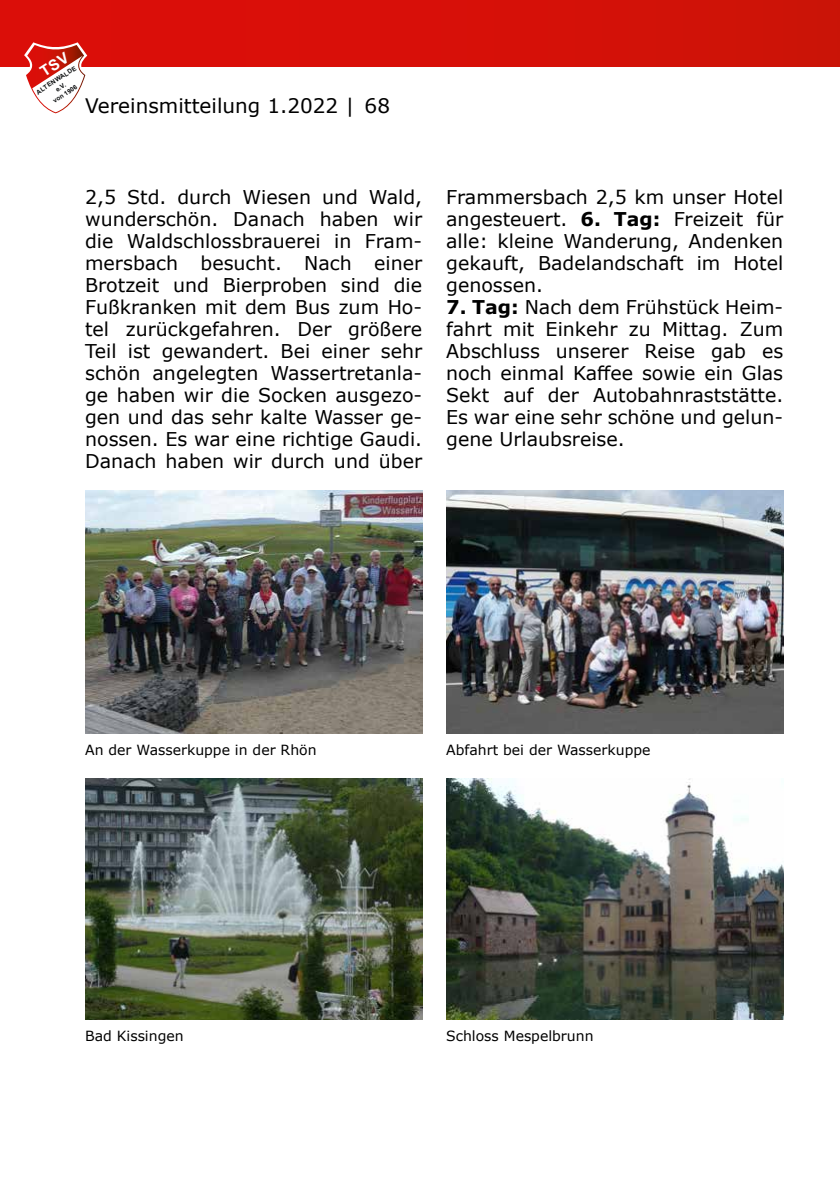
<style>
.page{position:relative;width:840px;height:1191px;background:#fff}
.page>*{position:absolute;margin:0;border:0;box-sizing:border-box;transform-origin:0 0}
.t1{font:20px "Verdana";color:#000}
.t2{font:19px/22px "Verdana";color:#000;text-align:justify}
.t3{font:14px "Verdana";color:#000}
.t4{font:700 6.4px/8.2px "Arial";color:#0e1011;text-align:center}
.s1{font-weight:700}
</style>
<div class="page">
<div style="left:0;top:0;width:839px;height:67px;background:#d80f09"></div>
<img style="left:446px;top:778px;width:336px;height:241px">
<img style="left:446px;top:490px;width:336px;height:243px">
<img style="left:85px;top:778px;width:337px;height:241px">
<img style="left:85px;top:490px;width:337px;height:243px">
<svg style="left:24px;top:42px;width:63px;height:71px"></svg>
<p class="t4" style="left:35px;top:89px;width:48px;rotate:-33deg">ALTENWALDE e.V.<br>von 1906</p>
<p class="t1" style="left:85px;top:92px;width:306px">Vereinsmitteilung 1.2022 | 68</p>
<p class="t2" style="left:85px;top:186px;width:338px">2,5 Std. durch Wiesen und Wald, wunderschön. Danach haben wir die Waldschlossbrauerei in Fram&shy;mersbach besucht. Nach einer Brotzeit und Bierproben sind die Fußkranken mit dem Bus zum Ho&shy;tel zurückgefahren. Der größere Teil ist gewandert. Bei einer sehr schön angelegten Wassertretanla&shy;ge haben wir die Socken ausgezo&shy;gen und das sehr kalte Wasser ge&shy;nossen. Es war eine richtige Gaudi.<br>Danach haben wir durch und über</p>
<p class="t2" style="left:446px;top:186px;width:338px">Frammersbach 2,5 km unser Hotel angesteuert. <span class="s1">6. Tag:</span> Freizeit für alle: kleine Wanderung, Andenken gekauft, Badelandschaft im Hotel genossen.</p>
<p class="t2" style="left:446px;top:296px;width:338px"><span class="s1">7. Tag:</span> Nach dem Frühstück Heim&shy;fahrt mit Einkehr zu Mittag. Zum Abschluss unserer Reise gab es noch einmal Kaffee sowie ein Glas Sekt auf der Autobahnraststätte.<br>Es war eine sehr schöne und gelun&shy;gene Urlaubsreise.</p>
<p class="t3" style="left:85px;top:740px;width:233px">An der Wasserkuppe in der Rhön</p>
<p class="t3" style="left:85px;top:1026px;width:100px">Bad Kissingen</p>
<p class="t3" style="left:446px;top:740px;width:206px">Abfahrt bei der Wasserkuppe</p>
<p class="t3" style="left:446px;top:1026px;width:149px">Schloss Mespelbrunn</p>
</div>
